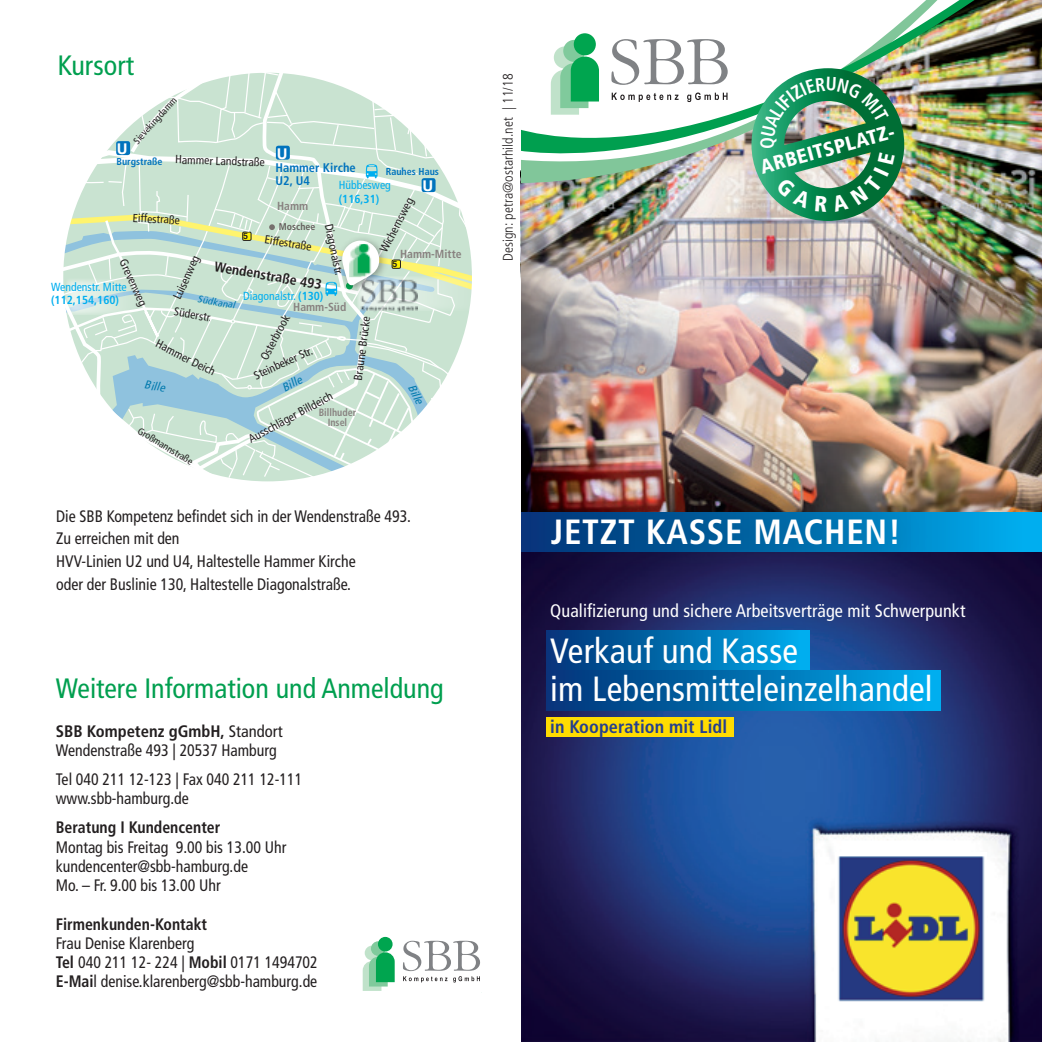
<style>
.page{position:relative;width:1042px;height:1042px;background:#fff}
.page>*{position:absolute;margin:0;border:0;box-sizing:border-box;transform-origin:0 0}
.t1{font:condensed 35px/38.5px "Frutiger LT Std";letter-spacing:.005em;color:#fff}
.t2{font:700 condensed 35px "Frutiger LT Std";letter-spacing:.02em;color:#fff}
.t3{font:condensed 28px "Frutiger LT Std";color:#009f4f}
.t4{font:900 condensed 19.95px "Frutiger LT Std";color:#fff}
.t5{font:condensed 18.2px "Frutiger LT Std";letter-spacing:.005em;color:#fff}
.t6{font:700 condensed 18.2px "Frutiger LT Std";letter-spacing:.005em;color:#253f8e}
.t7{font:condensed 16.62px/19.2px "Frutiger LT Std";color:#231f20;scale:.95 1}
.t8{font:condensed 16.62px/19.2px "Frutiger LT Std";color:#231f20}
.t9{font:700 condensed 16.62px "Frutiger LT Std";color:#231f20;scale:.95 1}
.t10{font:700 14.7px "Helvetica";color:#fff}
.t11{font:300 condensed 14px "Frutiger LT Std";letter-spacing:.005em;color:#231f20}
.t12{font:700 condensed 13.83px "Frutiger LT Std";color:#231f20}
.t13{font:700 condensed 12.6px/13.3px "Frutiger LT Std";color:#0073bd}
.t14{font:condensed 11.72px "Frutiger LT Std";color:#231f20}
.t15{font:condensed 11.72px "Frutiger LT Std";color:#00aeef}
.t16{font:700 condensed 11.72px "Frutiger LT Std";color:#888280}
.t17{font:700 condensed 11.72px "Frutiger LT Std";color:#00aeef}
.t18{font:italic condensed 11.72px "Frutiger LT Std";color:#0079ad;scale:1.05 1}
.t19{font:700 condensed 10.5px/9.8px "Frutiger LT Std";color:#888280;text-align:center;scale:.95 1}
.t20{font:700 condensed 9.97px "Frutiger LT Std";color:#0073bd}
.t21{font:italic condensed 9.97px "Frutiger LT Std";color:#0079ad;scale:1.05 1}
.t22{font:condensed 9.8px "Frutiger LT Std";color:#231f20}
.t23{font:700 condensed 9.8px "Frutiger LT Std";color:#655f5d}
.t24{font:700 8.75px "Helvetica";color:#231f20}
.s1{font-weight:700}
</style>
<div class="page">
<img style="left:521px;top:0;width:521px;height:199px">
<img style="left:521px;top:552px;width:521px;height:489px">
<img style="left:521px;top:0;width:454px;height:193px">
<svg style="left:63px;top:72px;width:409px;height:410px"></svg>
<img style="left:358px;top:277px;width:59px;height:35px">
<img style="left:349px;top:244px;width:23px;height:33px">
<img style="left:835px;top:852px;width:152px;height:151px">
<div style="left:546px;top:630px;width:264px;height:40px;background:linear-gradient(to right,#023175,#00aeed)"></div>
<div style="left:546px;top:670px;width:395px;height:40px;background:linear-gradient(to right,#023175,#00aeee)"></div>
<div style="left:546px;top:717px;width:188px;height:20px;background:#ffdc01"></div>
<svg style="left:362px;top:936px;width:118px;height:55px"></svg>
<img style="left:521px;top:199px;width:521px;height:313px">
<svg style="left:936px;top:512px;width:106px;height:40px;background:#00a3e3"></svg>
<div style="left:516px;top:479px;width:420px;height:106px;background:#003456;opacity:.5"></div>
<img style="left:751px;top:68px;width:153px;height:153px">
<h2 class="t3" style="left:58px;top:49px;width:78px">Kursort</h2>
<p class="t22" style="left:131px;top:138px;width:61px;rotate:-47deg">Sievekingdamm</p>
<p class="t10" style="left:117px;top:137px;width:12px">U</p>
<p class="t10" style="left:277px;top:142px;width:12px">U</p>
<p class="t14" style="left:175px;top:152px;width:91px;rotate:2deg">Hammer Landstraße</p>
<p class="t20" style="left:116px;top:155px;width:48px">Burgstraße</p>
<p class="t13" style="left:275px;top:161px;width:82px">Hammer Kirche<br>U2, U4</p>
<p class="t20" style="left:386px;top:166px;width:55px">Rauhes Haus</p>
<p class="t10" style="left:422px;top:174px;width:12px">U</p>
<p class="t15" style="left:339px;top:178px;width:53px">Hübbesweg</p>
<p class="t17" style="left:339px;top:192px;width:42px">(116,31)</p>
<p class="t14" style="left:377px;top:248px;width:61px;rotate:-63deg">Wichernsweg</p>
<p class="t16" style="left:277px;top:199px;width:33px">Hamm</p>
<p class="t14" style="left:133px;top:211px;width:49px;rotate:3deg">Eiffestraße</p>
<p class="t23" style="left:279px;top:221px;width:38px">Moschee</p>
<p class="t14" style="left:335px;top:222px;width:54px;rotate:78deg">Diagonalstr.</p>
<p class="t24" style="left:243px;top:229px;width:6px">5</p>
<p class="t14" style="left:266px;top:233px;width:49px;rotate:9deg">Eiffestraße</p>
<p class="t16" style="left:400px;top:247px;width:63px">Hamm-Mitte</p>
<p class="t14" style="left:170px;top:296px;width:49px;rotate:-65deg">Luisenweg</p>
<p class="t14" style="left:129px;top:257px;width:52px;rotate:65deg">Grevenweg</p>
<p class="t12" style="left:216px;top:258px;width:110px;rotate:10deg">Wendenstraße 493</p>
<p class="t24" style="left:393px;top:257px;width:6px">5</p>
<p class="t15" style="left:51px;top:280px;width:77px">Wendenstr. Mitte</p>
<p class="t17" style="left:51px;top:293px;width:69px">(112,154,160)</p>
<p class="t15" style="left:243px;top:289px;width:82px">Diagonalstr. <span class="s1">(130)</span></p>
<p class="t21" style="left:199px;top:293px;width:37px;rotate:9deg">Südkanal</p>
<p class="t16" style="left:293px;top:300px;width:55px">Hamm-Süd</p>
<p class="t14" style="left:175px;top:304px;width:40px;rotate:10deg">Süderstr.</p>
<p class="t14" style="left:257px;top:355px;width:51px;rotate:-61deg">Osterbrook</p>
<p class="t14" style="left:351px;top:379px;width:65px;rotate:-83deg">Braune Brücke</p>
<p class="t14" style="left:160px;top:337px;width:67px;rotate:27deg">Hammer Deich</p>
<p class="t14" style="left:252px;top:370px;width:65px;rotate:-25deg">Steinbeker Str.</p>
<p class="t18" style="left:146px;top:378px;width:21px;rotate:9deg">Bille</p>
<p class="t18" style="left:280px;top:382px;width:21px;rotate:-27deg">Bille</p>
<p class="t18" style="left:418px;top:382px;width:21px;rotate:65deg">Bille</p>
<p class="t14" style="left:246px;top:433px;width:95px;rotate:-28deg">Ausschläger Billdeich</p>
<p class="t19" style="left:319px;top:408px;width:41px">Billhuder<br>Insel</p>
<p class="t22" style="left:141px;top:425px;width:64px;rotate:31deg">Großmannstraße</p>
<p class="t7" style="left:56px;top:504px;width:375px;line-height:22.8px">Die SBB Kompetenz befindet sich in der Wendenstraße 493.<br>Zu erreichen mit den<br>HVV-Linien U2 und U4, Haltestelle Hammer Kirche<br>oder der Buslinie 130, Haltestelle Diagonalstraße.</p>
<h2 class="t3" style="left:56px;top:672px;width:389px">Weitere Information und Anmeldung</h2>
<p class="t8" style="left:56px;top:721px;width:228px"><span class="s1">SBB Kompetenz gGmbH,</span> Standort<br>Wendenstraße 493 | 20537 Hamburg</p>
<p class="t7" style="left:56px;top:769px;width:261px">Tel 040 211 12-123 | Fax 040 211 12-111 www.sbb-hamburg.de</p>
<p class="t9" style="left:56px;top:818px;width:175px">Beratung I Kundencenter</p>
<p class="t7" style="left:56px;top:837px;width:244px">Montag bis Freitag 9.00 bis 13.00 Uhr kundencenter@sbb-hamburg.de<br>Mo. – Fr. 9.00 bis 13.00 Uhr</p>
<p class="t9" style="left:56px;top:914px;width:161px">Firmenkunden-Kontakt</p>
<p class="t7" style="left:56px;top:933px;width:277px">Frau Denise Klarenberg<br><span class="s1">Tel</span> 040 211 12- 224 | <span class="s1">Mobil</span> 0171 1494702<br><span class="s1">E-Mai</span>l denise.klarenberg@sbb-hamburg.de</p>
<p class="t11" style="left:500px;top:261px;width:189px;rotate:-90deg">Design: petra@ostarhild.net | 11/18</p>
<p class="t4" style="left:758px;top:155px;width:143px;rotate:-15deg">ARBEITSPLATZ-</p>
<h1 class="t2" style="left:551px;top:511px;width:352px">JETZT KASSE MACHEN!</h1>
<p class="t5" style="left:550px;top:600px;width:417px">Qualifizierung und sichere Arbeitsverträge mit Schwerpunkt</p>
<h1 class="t1" style="left:550px;top:631px;width:384px">Verkauf und Kasse<br>im Lebensmitteleinzelhandel</h1>
<p class="t6" style="left:550px;top:716px;width:178px">in Kooperation mit Lidl</p>
</div>
